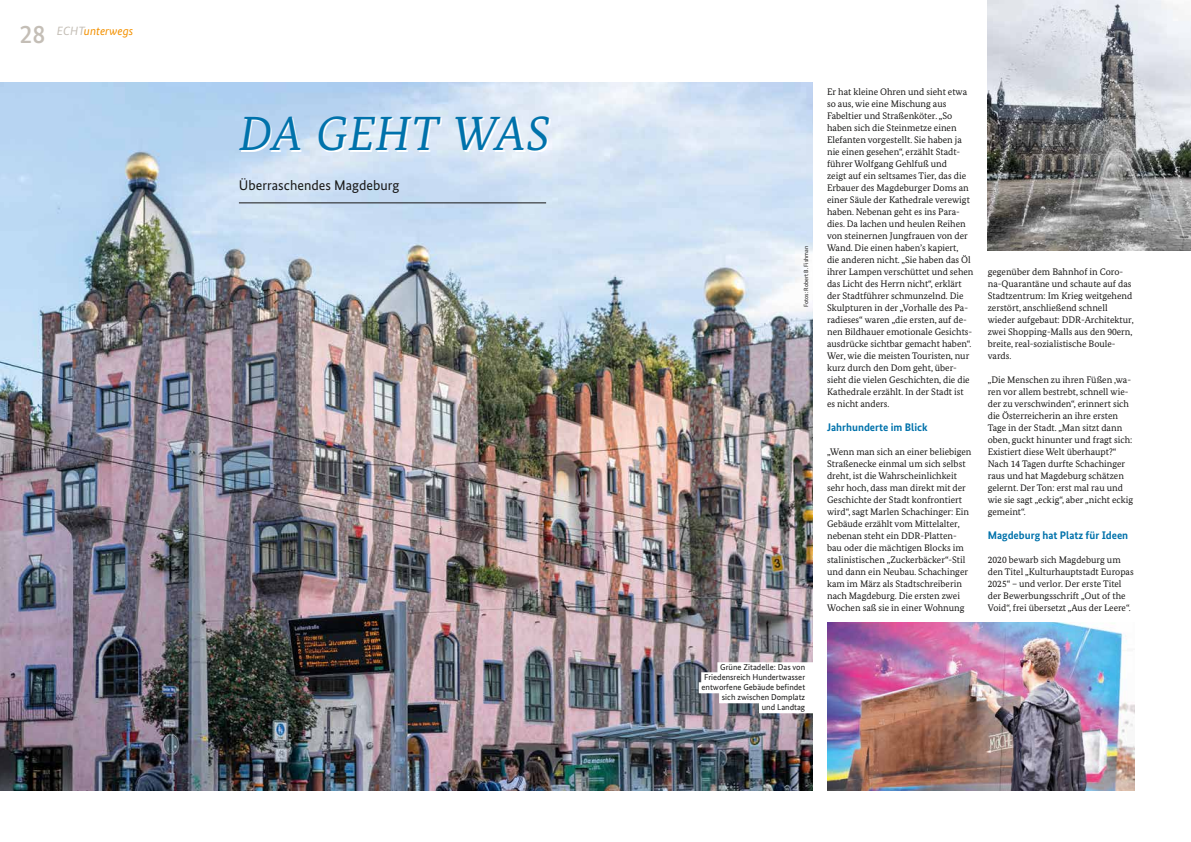
<style>
.page{position:relative;width:1191px;height:842px;background:#fff}
.page>*{position:absolute;margin:0;border:0;box-sizing:border-box;transform-origin:0 0}
.t1{font:italic 48px "Bundes Serif";letter-spacing:.01em;color:#0072ab}
.t2{font:500 26px "Bundes Sans";color:#c4beb6}
.t3{font:14px "Bundes Sans";color:#181716}
.t4{font:italic 12px "Bundes Sans";color:#f39100}
.t5{font:700 11px "Bundes Sans";color:#0072ab}
.t6{font:9.5px/12px "Bundes Serif";color:#181716}
.t7{font:8.5px/10px "Bundes Sans";color:#181716;text-align:right}
.t8{font:6px "Bundes Sans";color:#181716}
.s1{color:#c4beb6}
</style>
<div class="page">
<img style="left:0;top:83px;width:813px;height:708px">
<svg style="left:241px;top:118px;width:309px;height:34px"></svg>
<hr style="left:239px;top:202px;width:307px;height:1px;background:#181716">
<img style="left:827px;top:623px;width:307px;height:168px">
<img style="left:987px;top:0;width:204px;height:251px">
<div style="left:717px;top:662px;width:96px;height:11px;background:#fff"></div>
<div style="left:701px;top:672px;width:112px;height:11px;background:#fff"></div>
<div style="left:698px;top:682px;width:115px;height:11px;background:#fff"></div>
<div style="left:719px;top:692px;width:94px;height:11px;background:#fff"></div>
<div style="left:759px;top:702px;width:54px;height:11px;background:#fff"></div>
<h2 class="t2" style="left:19px;top:19px;width:28px">28</h2>
<p class="t4" style="left:57px;top:24px;width:78px"><span class="s1">ECHT</span>unterwegs</p>
<h1 class="t1" style="left:239px;top:104px;width:312px">DA GEHT WAS</h1>
<h3 class="t3" style="left:239px;top:177px;width:162px">Überraschendes Magdeburg</h3>
<p class="t8" style="left:802px;top:307px;width:63px;rotate:-90deg">Fotos: Robert B. Fishman</p>
<p class="t6" style="left:827px;top:86px;width:148px">Er hat kleine Ohren und sieht etwa so aus, wie eine Mischung aus Fabeltier und Straßenköter. „So haben sich die Steinmetze einen Elefanten vorgestellt. Sie haben ja nie einen gesehen“, erzählt Stadt&shy;führer Wolfgang Gehlfuß und<br>zeigt auf ein seltsames Tier, das die Erbauer des Magdeburger Doms an einer Säule der Kathedrale verewigt haben. Nebenan geht es ins Para&shy;dies. Da lachen und heulen Reihen von steinernen Jungfrauen von der Wand. Die einen haben’s kapiert,<br>die anderen nicht. „Sie haben das Öl ihrer Lampen verschüttet und sehen das Licht des Herrn nicht“, erklärt der Stadtführer schmunzelnd. Die Skulpturen in der „Vorhalle des Pa&shy;radieses“ waren „die ersten, auf de&shy;nen Bildhauer emotionale Gesichts&shy;ausdrücke sichtbar gemacht haben“.<br>Wer, wie die meisten Touristen, nur kurz durch den Dom geht, über&shy;sieht die vielen Geschichten, die die Kathedrale erzählt. In der Stadt ist es nicht anders.</p>
<p class="t5" style="left:827px;top:421px;width:102px">Jahrhunderte im Blick</p>
<p class="t6" style="left:827px;top:446px;width:146px">„Wenn man sich an einer beliebigen Straßenecke einmal um sich selbst dreht, ist die Wahrscheinlichkeit sehr hoch, dass man direkt mit der Geschichte der Stadt konfrontiert wird“, sagt Marlen Schachinger: Ein Gebäude erzählt vom Mittelalter, nebenan steht ein DDR-Platten&shy;bau oder die mächtigen Blocks im stalinistischen „Zuckerbäcker“-Stil und dann ein Neubau. Schachinger kam im März als Stadtschreiberin nach Magdeburg. Die ersten zwei Wochen saß sie in einer Wohnung</p>
<p class="t6" style="left:987px;top:265px;width:147px">gegenüber dem Bahnhof in Coro&shy;na-Quarantäne und schaute auf das<br>Stadtzentrum: Im Krieg weitgehend zerstört, anschließend schnell wieder aufgebaut: DDR-Architektur, zwei Shopping-Malls aus den 90ern, breite, real-sozialistische Boule&shy;vards.</p>
<p class="t6" style="left:987px;top:373px;width:147px">„Die Menschen zu ihren Füßen ‚wa&shy;ren vor allem bestrebt, schnell wie&shy;der zu verschwinden“, erinnert sich die Österreicherin an ihre ersten<br>Tage in der Stadt. „Man sitzt dann oben, guckt hinunter und fragt sich:<br>Existiert diese Welt überhaupt?“<br>Nach 14 Tagen durfte Schachinger raus und hat Magdeburg schätzen gelernt. Der Ton: erst mal rau und wie sie sagt „eckig“, aber „nicht eckig gemeint“.</p>
<p class="t5" style="left:987px;top:529px;width:142px">Magdeburg hat Platz für Ideen</p>
<p class="t6" style="left:987px;top:554px;width:147px">2020 bewarb sich Magdeburg um den Titel „Kulturhauptstadt Europas 2025“ – und verlor. Der erste Titel der Bewerbungsschrift „Out of the Void“, frei übersetzt „Aus der Leere“.</p>
<p class="t7" style="left:701px;top:662px;width:105px">Grüne Zitadelle: Das von<br>Friedensreich Hundertwasser entworfene Gebäude befindet sich zwischen Domplatz<br>und Landtag</p>
</div>
